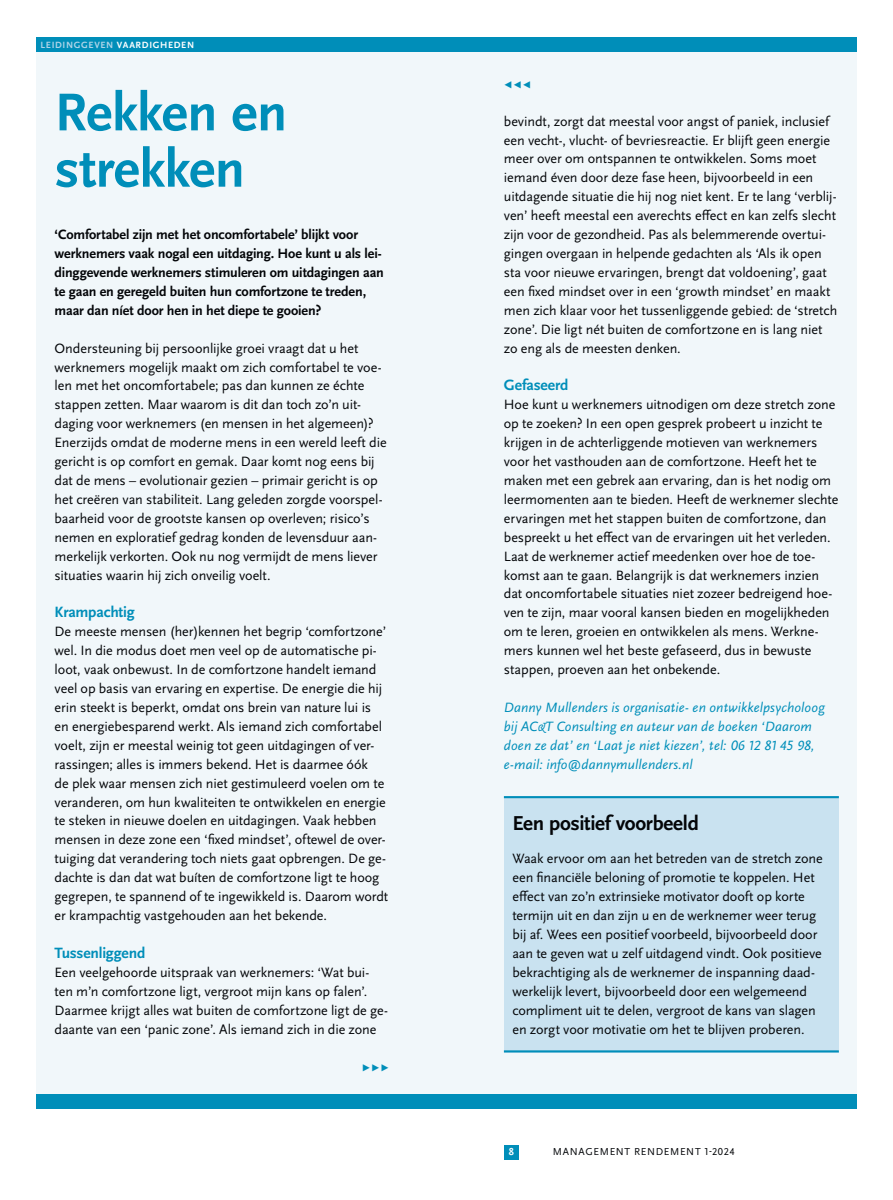
<style>
.page{position:relative;width:893px;height:1200px;background:#fff}
.page>*{position:absolute;margin:0;border:0;box-sizing:border-box;transform-origin:0 0}
.t1{font:700 55.5px/56.2px "Scala Sans OT";letter-spacing:-.01em;color:#008eb9}
.t2{font:700 21px "Scala Sans OT";letter-spacing:-.015em;color:#030508}
.t3{font:700 15.6px "Scala Sans OT";letter-spacing:-.015em;color:#008eb9}
.t4{font:14.1px/18.9px "Scala Sans OT";letter-spacing:-.005em;color:#030508}
.t5{font:700 14.1px/18.9px "Scala Sans OT";letter-spacing:-.01em;color:#030508}
.t6{font:italic 14.1px/18.9px "Scala Sans OT";letter-spacing:.01em;color:#008eb9}
.t7{font:14.1px "Scala OT";color:#008eb9}
.t8{font:10.5px "Scala Sans OT";letter-spacing:.06em;color:#030508}
.t9{font:700 10.5px "Scala Sans OT";color:#fff}
.t10{font:700 9.45px "Scala Sans OT";letter-spacing:.07em;color:#afd4e8}
.s1{color:#fff}
</style>
<div class="page">
<div style="left:36px;top:52px;width:410px;height:1041px;background:#f1f7fa"></div>
<div style="left:36px;top:37px;width:410px;height:15px;background:#008eb9"></div>
<div style="left:36px;top:1093px;width:410px;height:15px;background:#008eb9"></div>
<div style="left:504px;top:1144px;width:15px;height:15px;background:#008eb9"></div>
<div style="left:446px;top:52px;width:411px;height:1041px;background:#f1f7fa"></div>
<div style="left:446px;top:37px;width:411px;height:15px;background:#008eb9"></div>
<div style="left:446px;top:1093px;width:411px;height:15px;background:#008eb9"></div>
<div style="left:504px;top:795px;width:335px;height:257px;background:#c9e2f0"></div>
<hr style="left:504px;top:795px;width:335px;height:3px;background:#008eb9">
<hr style="left:504px;top:1050px;width:335px;height:2px;background:#008eb9">
<p class="t10" style="left:41px;top:40px;width:155px">LEIDINGGEVEN <span class="s1">VAARDIGHEDEN</span></p>
<h1 class="t1" style="left:55px;top:85px;width:234px">Rekken en strekken</h1>
<p class="t5" style="left:55px;top:225px;width:331px">‘Comfortabel zijn met het oncomfortabele’ blijkt voor werknemers vaak nogal een uitdaging. Hoe kunt u als lei&shy;dinggevende werknemers stimuleren om uitdagingen aan te gaan en geregeld buiten hun comfortzone te treden, maar dan níet door hen in het diepe te gooien?</p>
<p class="t4" style="left:55px;top:339px;width:334px">Ondersteuning bij persoonlijke groei vraagt dat u het werknemers mogelijk maakt om zich comfortabel te voe&shy;len met het oncomfortabele; pas dan kunnen ze échte stappen zetten. Maar waarom is dit dan toch zo’n uit&shy;daging voor werknemers (en mensen in het algemeen)?<br>Enerzijds omdat de moderne mens in een wereld leeft die gericht is op comfort en gemak. Daar komt nog eens bij dat de mens – evolutionair gezien – primair gericht is op het creëren van stabiliteit. Lang geleden zorgde voorspel&shy;baarheid voor de grootste kansen op overleven; risico’s nemen en exploratief gedrag konden de levensduur aan&shy;merkelijk verkorten. Ook nu nog vermijdt de mens liever situaties waarin hij zich onveilig voelt.</p>
<p class="t3" style="left:55px;top:603px;width:82px">Krampachtig</p>
<p class="t4" style="left:55px;top:622px;width:335px">De meeste mensen (her)kennen het begrip ‘comfortzone’ wel. In die modus doet men veel op de automatische pi&shy;loot, vaak onbewust. In de comfortzone handelt iemand veel op basis van ervaring en expertise. De energie die hij erin steekt is beperkt, omdat ons brein van nature lui is en energiebesparend werkt. Als iemand zich comfortabel voelt, zijn er meestal weinig tot geen uitdagingen of ver&shy;rassingen; alles is immers bekend. Het is daarmee óók<br>de plek waar mensen zich niet gestimuleerd voelen om te veranderen, om hun kwaliteiten te ontwikkelen en energie te steken in nieuwe doelen en uitdagingen. Vaak hebben mensen in deze zone een ‘fixed mindset’, oftewel de over&shy;tuiging dat verandering toch niets gaat opbrengen. De ge&shy;dachte is dan dat wat buíten de comfortzone ligt te hoog gegrepen, te spannend of te ingewikkeld is. Daarom wordt er krampachtig vastgehouden aan het bekende.</p>
<p class="t3" style="left:55px;top:943px;width:92px">Tussenliggend</p>
<p class="t4" style="left:55px;top:962px;width:335px">Een veelgehoorde uitspraak van werknemers: ‘Wat bui&shy;ten m’n comfortzone ligt, vergroot mijn kans op falen’.<br>Daarmee krijgt alles wat buiten de comfortzone ligt de ge&shy;daante van een ‘panic zone’. Als iemand zich in die zone</p>
<p class="t7" style="left:362px;top:1058px;width:29px">▶▶▶</p>
<p class="t7" style="left:504px;top:75px;width:29px">◀◀◀</p>
<p class="t4" style="left:504px;top:112px;width:335px">bevindt, zorgt dat meestal voor angst of paniek, inclusief een vecht-, vlucht- of bevriesreactie. Er blijft geen energie meer over om ontspannen te ontwikkelen. Soms moet iemand éven door deze fase heen, bijvoorbeeld in een uitdagende situatie die hij nog niet kent. Er te lang ‘verblij&shy;ven’ heeft meestal een averechts effect en kan zelfs slecht zijn voor de gezondheid. Pas als belemmerende overtui&shy;gingen overgaan in helpende gedachten als ‘Als ik open sta voor nieuwe ervaringen, brengt dat voldoening’, gaat een fixed mindset over in een ‘growth mindset’ en maakt men zich klaar voor het tussenliggende gebied: de ‘stretch zone’. Die ligt nét buiten de comfortzone en is lang niet zo eng als de meesten denken.</p>
<p class="t3" style="left:504px;top:376px;width:66px">Gefaseerd</p>
<p class="t4" style="left:504px;top:395px;width:336px">Hoe kunt u werknemers uitnodigen om deze stretch zone op te zoeken? In een open gesprek probeert u inzicht te krijgen in de achterliggende motieven van werknemers voor het vasthouden aan de comfortzone. Heeft het te maken met een gebrek aan ervaring, dan is het nodig om leermomenten aan te bieden. Heeft de werknemer slechte ervaringen met het stappen buiten de comfortzone, dan bespreekt u het effect van de ervaringen uit het verleden.<br>Laat de werknemer actief meedenken over hoe de toe&shy;komst aan te gaan. Belangrijk is dat werknemers inzien dat oncomfortabele situaties niet zozeer bedreigend hoe&shy;ven te zijn, maar vooral kansen bieden en mogelijkheden om te leren, groeien en ontwikkelen als mens. Werkne&shy;mers kunnen wel het beste gefaseerd, dus in bewuste stappen, proeven aan het onbekende.</p>
<p class="t6" style="left:504px;top:698px;width:322px">Danny Mullenders is organisatie- en ontwikkelpsycholoog bij AC&amp;T Consulting en auteur van de boeken ‘Daarom doen ze dat’ en ‘Laat je niet kiezen’, tel: 06 12 81 45 98, e-mail: info@dannymullenders.nl</p>
<h2 class="t2" style="left:512px;top:811px;width:188px">Een positief voorbeeld</h2>
<p class="t4" style="left:512px;top:849px;width:312px">Waak ervoor om aan het betreden van de stretch zone een financiële beloning of promotie te koppelen. Het effect van zo’n extrinsieke motivator dooft op korte termijn uit en dan zijn u en de werknemer weer terug bij af. Wees een positief voorbeeld, bijvoorbeeld door aan te geven wat u zelf uitdagend vindt. Ook positieve bekrachtiging als de werknemer de inspanning daad&shy;werkelijk levert, bijvoorbeeld door een welgemeend compliment uit te delen, vergroot de kans van slagen en zorgt voor motivatie om het te blijven proberen.</p>
<p class="t9" style="left:509px;top:1145px;width:7px">8</p>
<p class="t8" style="left:553px;top:1145px;width:183px">MANAGEMENT RENDEMENT 1-2024</p>
</div>
